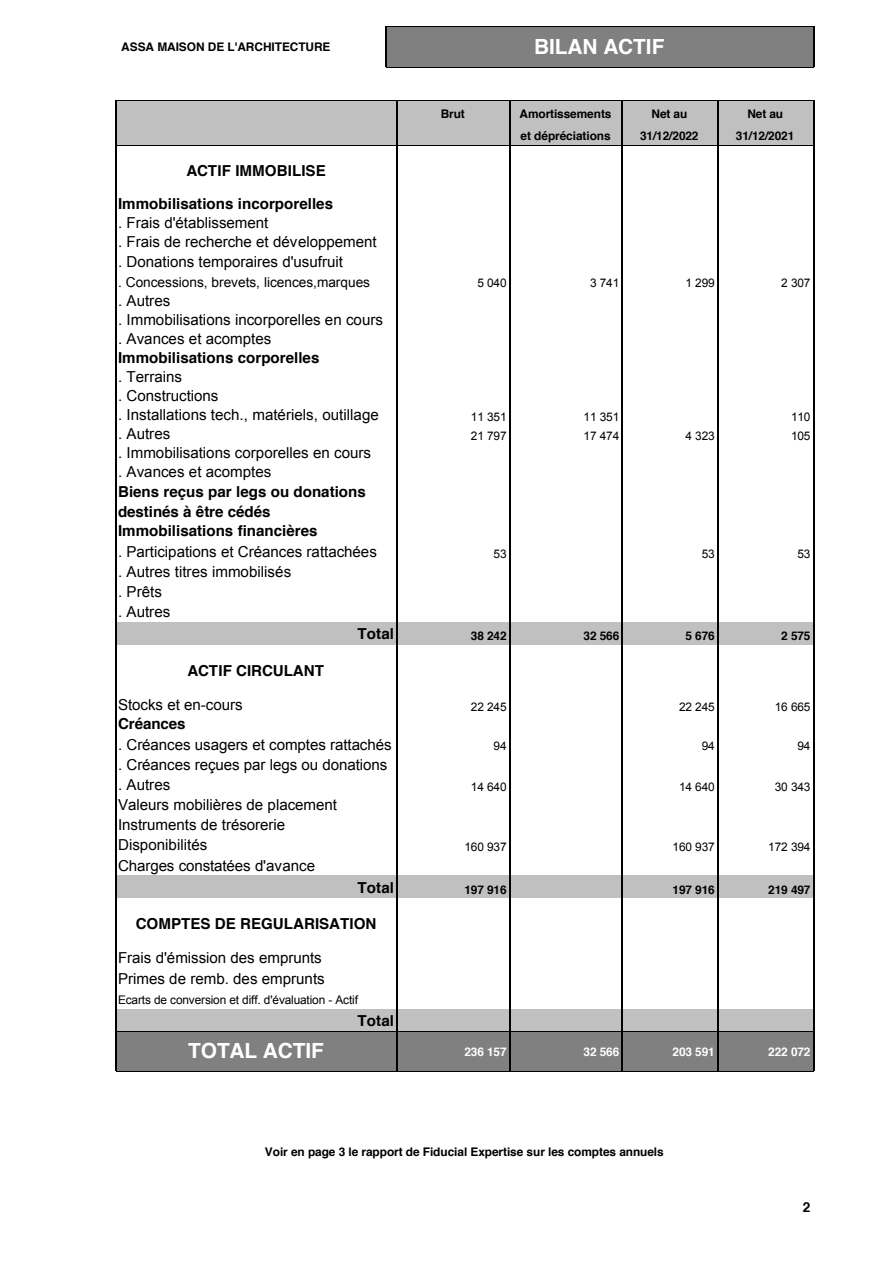
<style>
.page{position:relative;width:893px;height:1263px;background:#fff}
.page>*{position:absolute;margin:0;border:0;box-sizing:border-box;transform-origin:0 0}
.t1{font:700 20.85px "Helvetica";letter-spacing:-.005em;color:#fff}
.t2{font:15.15px/20.1px "Arial";color:#000}
.t3{font:700 15.15px/19.6px "Helvetica";color:#000}
.t4{font:13.65px "Arial";color:#000}
.t5{font:700 13.65px "Helvetica";color:#000}
.t6{font:700 11.85px "Helvetica";letter-spacing:-.005em;color:#000}
.t7{font:11.85px "Arial";letter-spacing:-.01em;color:#000}
.t8{font:700 11.85px "Helvetica";letter-spacing:-.01em;color:#fff}
</style>
<div class="page">
<div style="left:386px;top:26px;width:68px;height:41px;background:#808080"></div>
<div style="left:453px;top:26px;width:293px;height:41px;background:#808080"></div>
<div style="left:746px;top:26px;width:68px;height:41px;background:#808080"></div>
<div style="left:116px;top:100px;width:281px;height:23px;background:#c0c0c0"></div>
<div style="left:397px;top:100px;width:113px;height:23px;background:#c0c0c0"></div>
<div style="left:509px;top:100px;width:113px;height:23px;background:#c0c0c0"></div>
<div style="left:622px;top:100px;width:96px;height:23px;background:#c0c0c0"></div>
<div style="left:717px;top:100px;width:97px;height:23px;background:#c0c0c0"></div>
<div style="left:116px;top:122px;width:281px;height:23px;background:#c0c0c0"></div>
<div style="left:397px;top:122px;width:113px;height:23px;background:#c0c0c0"></div>
<div style="left:509px;top:122px;width:113px;height:23px;background:#c0c0c0"></div>
<div style="left:622px;top:122px;width:96px;height:23px;background:#c0c0c0"></div>
<div style="left:717px;top:122px;width:97px;height:23px;background:#c0c0c0"></div>
<div style="left:116px;top:622px;width:281px;height:23px;background:#c0c0c0"></div>
<div style="left:397px;top:622px;width:113px;height:23px;background:#c0c0c0"></div>
<div style="left:509px;top:622px;width:113px;height:23px;background:#c0c0c0"></div>
<div style="left:622px;top:622px;width:96px;height:23px;background:#c0c0c0"></div>
<div style="left:717px;top:622px;width:97px;height:23px;background:#c0c0c0"></div>
<div style="left:116px;top:875px;width:281px;height:23px;background:#c0c0c0"></div>
<div style="left:397px;top:875px;width:113px;height:23px;background:#c0c0c0"></div>
<div style="left:509px;top:875px;width:113px;height:23px;background:#c0c0c0"></div>
<div style="left:622px;top:875px;width:96px;height:23px;background:#c0c0c0"></div>
<div style="left:717px;top:875px;width:97px;height:23px;background:#c0c0c0"></div>
<div style="left:116px;top:1009px;width:281px;height:22px;background:#c0c0c0"></div>
<div style="left:397px;top:1009px;width:113px;height:22px;background:#c0c0c0"></div>
<div style="left:509px;top:1009px;width:113px;height:22px;background:#c0c0c0"></div>
<div style="left:622px;top:1009px;width:96px;height:22px;background:#c0c0c0"></div>
<div style="left:717px;top:1009px;width:97px;height:22px;background:#c0c0c0"></div>
<div style="left:116px;top:1031px;width:281px;height:40px;background:#808080"></div>
<div style="left:397px;top:1031px;width:113px;height:40px;background:#808080"></div>
<div style="left:509px;top:1031px;width:113px;height:40px;background:#808080"></div>
<div style="left:622px;top:1031px;width:96px;height:40px;background:#808080"></div>
<div style="left:717px;top:1031px;width:97px;height:40px;background:#808080"></div>
<hr style="left:386px;top:27px;width:1px;height:40px;background:#000">
<hr style="left:813px;top:27px;width:1px;height:40px;background:#000">
<svg style="left:116px;top:101px;width:1px;height:930px"></svg>
<svg style="left:397px;top:101px;width:1px;height:930px"></svg>
<svg style="left:509px;top:101px;width:1px;height:930px"></svg>
<svg style="left:622px;top:101px;width:1px;height:930px"></svg>
<svg style="left:717px;top:101px;width:1px;height:930px"></svg>
<svg style="left:813px;top:101px;width:1px;height:930px"></svg>
<hr style="left:116px;top:1031px;width:1px;height:40px;background:#000">
<hr style="left:397px;top:1031px;width:1px;height:40px;background:#000">
<hr style="left:509px;top:1031px;width:1px;height:40px;background:#000">
<hr style="left:622px;top:1031px;width:1px;height:40px;background:#000">
<hr style="left:717px;top:1031px;width:1px;height:40px;background:#000">
<hr style="left:813px;top:1031px;width:1px;height:40px;background:#000">
<hr style="left:386px;top:27px;width:428px;height:1px;background:#000">
<hr style="left:386px;top:67px;width:428px;height:1px;background:#000">
<hr style="left:116px;top:100px;width:698px;height:1px;background:#000">
<hr style="left:116px;top:145px;width:698px;height:1px;background:#000">
<hr style="left:116px;top:1031px;width:698px;height:1px;background:#000">
<hr style="left:116px;top:1071px;width:698px;height:1px;background:#000">
<p class="t6" style="left:121px;top:42px;width:211px">ASSA MAISON DE L'ARCHITECTURE</p>
<h1 class="t1" style="left:534px;top:38px;width:132px">BILAN ACTIF</h1>
<p class="t6" style="left:441px;top:109px;width:26px">Brut</p>
<p class="t6" style="left:519px;top:109px;width:93px">Amortissements</p>
<p class="t6" style="left:652px;top:109px;width:37px">Net au</p>
<p class="t6" style="left:747px;top:109px;width:37px">Net au</p>
<p class="t6" style="left:521px;top:131px;width:92px">et dépréciations</p>
<p class="t6" style="left:640px;top:131px;width:60px">31/12/2022</p>
<p class="t6" style="left:736px;top:131px;width:60px">31/12/2021</p>
<p class="t3" style="left:118px;top:155px;width:217px;line-height:33.2px;text-indent:68px">ACTIF IMMOBILISE<br>Immobilisations incorporelles</p>
<p class="t2" style="left:118px;top:213px;width:260px;line-height:19.6px">. Frais d'établissement<br>. Frais de recherche et développement . Donations temporaires d'usufruit</p>
<p class="t4" style="left:118px;top:274px;width:253px">. Concessions, brevets, licences,marques</p>
<p class="t7" style="left:477px;top:277px;width:31px">5 040</p>
<p class="t7" style="left:590px;top:277px;width:31px">3 741</p>
<p class="t7" style="left:685px;top:277px;width:31px">1 299</p>
<p class="t7" style="left:781px;top:277px;width:31px">2 307</p>
<p class="t2" style="left:118px;top:291px;width:266px;line-height:19px">. Autres<br>. Immobilisations incorporelles en cours . Avances et acomptes</p>
<p class="t3" style="left:118px;top:349px;width:203px">Immobilisations corporelles</p>
<p class="t2" style="left:118px;top:367px;width:262px;line-height:19px">. Terrains<br>. Constructions<br>. Installations tech., matériels, outillage</p>
<p class="t7" style="left:471px;top:410px;width:37px">11 351</p>
<p class="t7" style="left:584px;top:410px;width:37px">11 351</p>
<p class="t7" style="left:791px;top:410px;width:21px">110</p>
<p class="t2" style="left:118px;top:424px;width:54px">. Autres</p>
<p class="t7" style="left:471px;top:429px;width:37px">21 797</p>
<p class="t7" style="left:584px;top:429px;width:37px">17 474</p>
<p class="t7" style="left:685px;top:429px;width:31px">4 323</p>
<p class="t7" style="left:791px;top:429px;width:21px">105</p>
<p class="t2" style="left:118px;top:443px;width:255px;line-height:19px">. Immobilisations corporelles en cours . Avances et acomptes</p>
<p class="t3" style="left:118px;top:483px;width:249px">Biens reçus par legs ou donations destinés à être cédés<br>Immobilisations financières</p>
<p class="t2" style="left:118px;top:542px;width:260px">. Participations et Créances rattachées</p>
<p class="t7" style="left:494px;top:547px;width:15px">53</p>
<p class="t7" style="left:702px;top:547px;width:15px">53</p>
<p class="t7" style="left:797px;top:547px;width:15px">53</p>
<p class="t2" style="left:118px;top:562px;width:175px">. Autres titres immobilisés . Prêts<br>. Autres</p>
<p class="t3" style="left:357px;top:625px;width:38px">Total</p>
<p class="t6" style="left:471px;top:631px;width:37px">38 242</p>
<p class="t6" style="left:584px;top:631px;width:37px">32 566</p>
<p class="t6" style="left:685px;top:631px;width:31px">5 676</p>
<p class="t6" style="left:781px;top:631px;width:31px">2 575</p>
<p class="t3" style="left:188px;top:662px;width:138px">ACTIF CIRCULANT</p>
<p class="t2" style="left:118px;top:695px;width:126px">Stocks et en-cours</p>
<p class="t7" style="left:471px;top:700px;width:37px">22 245</p>
<p class="t7" style="left:679px;top:700px;width:37px">22 245</p>
<p class="t7" style="left:775px;top:700px;width:37px">16 665</p>
<p class="t3" style="left:118px;top:715px;width:69px">Créances</p>
<p class="t2" style="left:118px;top:734px;width:275px">. Créances usagers et comptes rattachés</p>
<p class="t7" style="left:494px;top:739px;width:15px">94</p>
<p class="t7" style="left:702px;top:739px;width:15px">94</p>
<p class="t7" style="left:797px;top:739px;width:15px">94</p>
<p class="t2" style="left:118px;top:754px;width:271px">. Créances reçues par legs ou donations . Autres</p>
<p class="t7" style="left:471px;top:780px;width:37px">14 640</p>
<p class="t7" style="left:679px;top:780px;width:37px">14 640</p>
<p class="t7" style="left:775px;top:780px;width:37px">30 343</p>
<p class="t2" style="left:118px;top:795px;width:221px">Valeurs mobilières de placement<br>Instruments de trésorerie<br>Disponibilités</p>
<p class="t2" style="left:118px;top:855px;width:199px">Charges constatées d'avance</p>
<p class="t7" style="left:464px;top:840px;width:44px">160 937</p>
<p class="t7" style="left:672px;top:840px;width:44px">160 937</p>
<p class="t7" style="left:768px;top:840px;width:44px">172 394</p>
<p class="t3" style="left:357px;top:878px;width:38px">Total</p>
<p class="t6" style="left:464px;top:884px;width:44px">197 916</p>
<p class="t6" style="left:672px;top:884px;width:44px">197 916</p>
<p class="t6" style="left:768px;top:884px;width:44px">219 497</p>
<p class="t3" style="left:136px;top:915px;width:242px">COMPTES DE REGULARISATION</p>
<p class="t2" style="left:118px;top:948px;width:208px">Frais d'émission des emprunts<br>Primes de remb. des emprunts</p>
<p class="t7" style="left:118px;top:994px;width:241px">Ecarts de conversion et diff. d'évaluation - Actif</p>
<p class="t3" style="left:357px;top:1012px;width:38px">Total</p>
<h1 class="t1" style="left:188px;top:1042px;width:137px">TOTAL ACTIF</h1>
<p class="t8" style="left:464px;top:1046px;width:44px">236 157</p>
<p class="t8" style="left:584px;top:1046px;width:37px">32 566</p>
<p class="t8" style="left:672px;top:1046px;width:44px">203 591</p>
<p class="t8" style="left:768px;top:1046px;width:44px">222 072</p>
<p class="t6" style="left:265px;top:1147px;width:400px">Voir en page 3 le rapport de Fiducial Expertise sur les comptes annuels</p>
<p class="t5" style="left:803px;top:1201px;width:9px">2</p>
</div>
